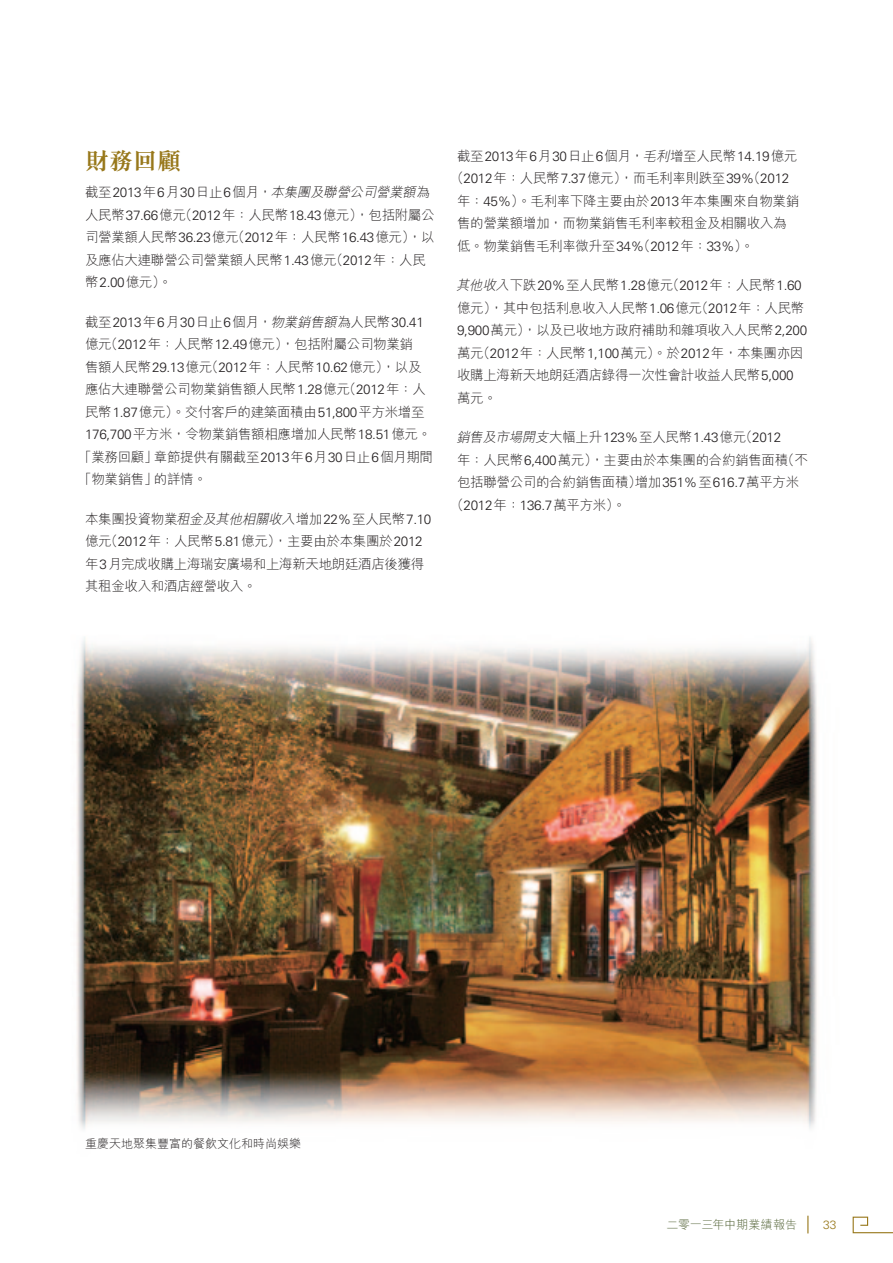
<style>
.page{position:relative;width:893px;height:1263px;background:#fff}
.page>*{position:absolute;margin:0;border:0;box-sizing:border-box;transform-origin:0 0}
._01_Heading_C{font:700 24px "M Sung HK";color:#98781b}
._05_Body_C{font:300 13.5px/22.5px "M Hei HK";letter-spacing:-.025em;color:#231f20}
._05_Body_C-2{font:300 13.5px "Univers";letter-spacing:-.025em;color:#231f20}
._11_Caption_C{font:300 12px "M Hei HK";color:#231f20}
.t1{font:300 12px "M Hei HK";letter-spacing:-.01em;color:#526235}
.t2{font:300 12px "Univers";color:#98781b}
.s1{font-family:"Univers"}
.s2{font-style:italic}
.s3{font-family:"M Hei HK";font-style:italic}
.s4{font-family:"M Hei HK"}
</style>
<div class="page">
<img style="left:76px;top:637px;width:741px;height:579px">
<svg style="left:852px;top:1216px;width:41px;height:18px"></svg>
<svg style="left:807px;top:1216px;width:1px;height:17px"></svg>
<p class="_01_Heading_C" style="left:85px;top:145px;width:97px">財務回顧</p>
<p class="_05_Body_C" style="left:85px;top:180px;width:351px">截至<span class="s1">2013</span>年<span class="s1">6</span>月<span class="s1">30</span>日止<span class="s1">6</span>個月，<span class="s2">本集團及聯營公司營業額</span>為人民幣<span class="s1">37.66</span>億元（<span class="s1">2012</span>年：人民幣<span class="s1">18.43</span>億元），包括附屬公司營業額人民幣<span class="s1">36.23</span>億元（<span class="s1">2012</span>年：人民幣<span class="s1">16.43</span>億元），以及應佔大連聯營公司營業額人民幣<span class="s1">1.43</span>億元（<span class="s1">2012</span>年：人民幣<span class="s1">2.00</span>億元）。</p>
<p class="_05_Body_C" style="left:85px;top:310px;width:340px">截至<span class="s1">2013</span>年<span class="s1">6</span>月<span class="s1">30</span>日止<span class="s1">6</span>個月，<span class="s2">物業銷售額</span>為人民幣<span class="s1">30.41</span></p>
<p class="_05_Body_C" style="left:85px;top:332px;width:330px">億元（<span class="s1">2012</span>年：人民幣<span class="s1">12.49</span>億元），包括附屬公司物業銷</p>
<p class="_05_Body_C" style="left:85px;top:355px;width:338px">售額人民幣<span class="s1">29.13</span>億元（<span class="s1">2012</span>年：人民幣<span class="s1">10.62</span>億元），以及</p>
<p class="_05_Body_C" style="left:85px;top:377px;width:342px">應佔大連聯營公司物業銷售額人民幣<span class="s1">1.28</span>億元（<span class="s1">2012</span>年：人</p>
<p class="_05_Body_C" style="left:85px;top:400px;width:341px">民幣<span class="s1">1.87</span>億元）。交付客戶的建築面積由<span class="s1">51,800</span>平方米增至</p>
<p class="_05_Body_C" style="left:85px;top:422px;width:348px"><span class="s1">176,700</span>平方米，令物業銷售額相應增加人民幣<span class="s1">18.51</span>億元。</p>
<p class="_05_Body_C" style="left:78px;top:445px;width:356px">「業務回顧」章節提供有關截至<span class="s1">2013</span>年<span class="s1">6</span>月<span class="s1">30</span>日止<span class="s1">6</span>個月期間</p>
<p class="_05_Body_C" style="left:78px;top:467px;width:130px">「物業銷售」的詳情。</p>
<p class="_05_Body_C" style="left:85px;top:507px;width:348px">本集團投資物業<span class="s2">租金及其他相關收入</span>增加<span class="s1">22%</span>至人民幣<span class="s1">7.10</span>億元（<span class="s1">2012</span>年：人民幣<span class="s1">5.81</span>億元），主要由於本集團於<span class="s1">2012</span>年<span class="s1">3</span>月完成收購上海瑞安廣場和上海新天地朗廷酒店後獲得其租金收入和酒店經營收入。</p>
<p class="_05_Body_C" style="left:457px;top:144px;width:342px">截至<span class="s1">2013</span>年<span class="s1">6</span>月<span class="s1">30</span>日止<span class="s1">6</span>個月，<span class="s2">毛利</span>增至人民幣<span class="s1">14.19</span>億元</p>
<p class="_05_Body_C" style="left:450px;top:167px;width:340px">（<span class="s1">2012</span>年：人民幣<span class="s1">7.37</span>億元），而毛利率則跌至<span class="s1">39%</span>（<span class="s1">2012</span></p>
<p class="_05_Body_C" style="left:457px;top:189px;width:344px">年：<span class="s1">45%</span>）。毛利率下降主要由於<span class="s1">2013</span>年本集團來自物業銷</p>
<p class="_05_Body_C" style="left:457px;top:212px;width:331px">售的營業額增加，而物業銷售毛利率較租金及相關收入為</p>
<p class="_05_Body_C" style="left:457px;top:234px;width:298px">低。物業銷售毛利率微升至<span class="s1">34%</span>（<span class="s1">2012</span>年：<span class="s1">33%</span>）。</p>
<p class="_05_Body_C" style="left:456px;top:274px;width:353px"><span class="s2">其他收入</span>下跌<span class="s1">20%</span>至人民幣<span class="s1">1.28</span>億元（<span class="s1">2012</span>年：人民幣<span class="s1">1.60</span>億元），其中包括利息收入人民幣<span class="s1">1.06</span>億元（<span class="s1">2012</span>年：人民幣<br><span class="s1">9,900</span>萬元），以及已收地方政府補助和雜項收入人民幣<span class="s1">2,200</span>萬元（<span class="s1">2012</span>年：人民幣<span class="s1">1,100</span>萬元）。於<span class="s1">2012</span>年，本集團亦因收購上海新天地朗廷酒店錄得一次性會計收益人民幣<span class="s1">5,000</span>萬元。</p>
<p class="_05_Body_C-2" style="left:456px;top:429px;width:327px"><span class="s3">銷售及市場開支</span><span class="s4">大幅上升</span>123%<span class="s4">至人民幣</span>1.43<span class="s4">億元（</span>2012</p>
<p class="_05_Body_C" style="left:457px;top:448px;width:352px">年：人民幣<span class="s1">6,400</span>萬元），主要由於本集團的合約銷售面積（不</p>
<p class="_05_Body_C" style="left:457px;top:471px;width:344px">包括聯營公司的合約銷售面積）增加<span class="s1">351%</span>至<span class="s1">616.7</span>萬平方米</p>
<p class="_05_Body_C" style="left:450px;top:493px;width:177px">（<span class="s1">2012</span>年：<span class="s1">136.7</span>萬平方米）。</p>
<p class="_11_Caption_C" style="left:85px;top:1135px;width:217px">重慶天地聚集豐富的餐飲文化和時尚娛樂</p>
<p class="t1" style="left:667px;top:1216px;width:132px">二零一三年中期業績報告</p>
<p class="t2" style="left:823px;top:1217px;width:15px">33</p>
</div>
